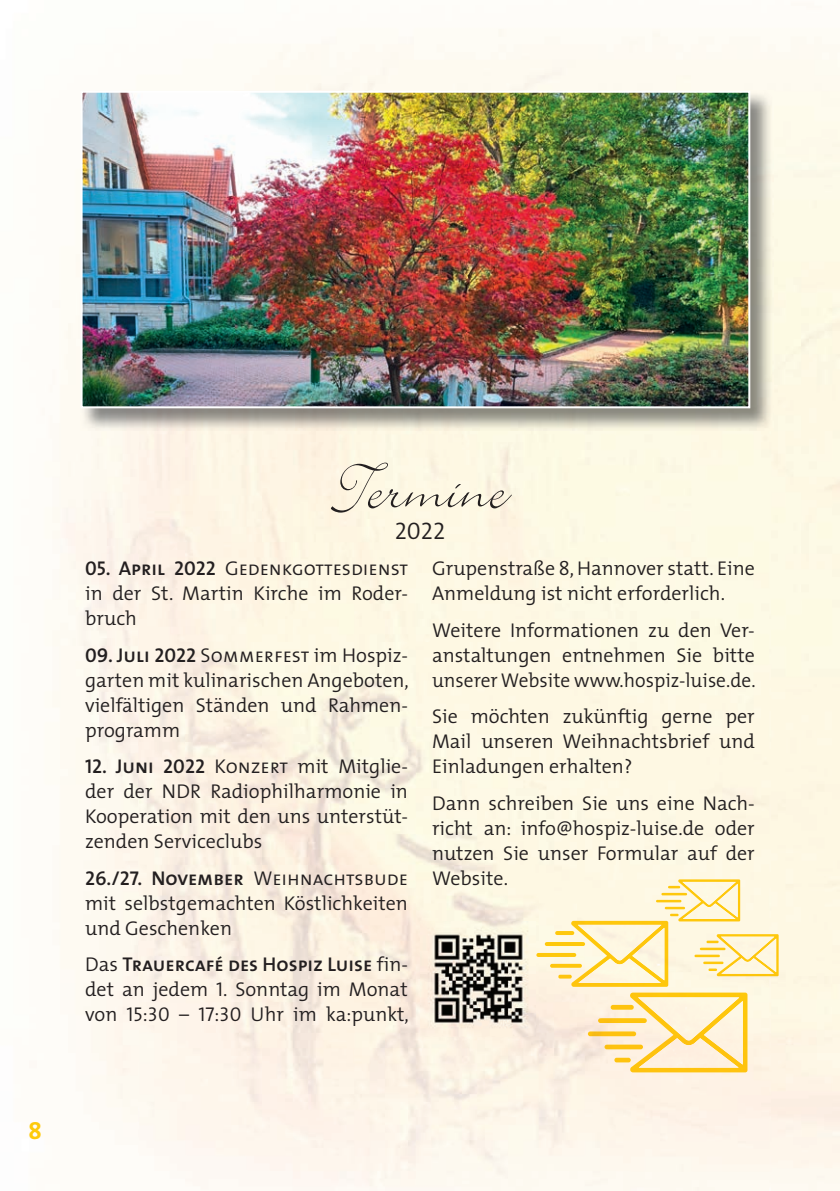
<style>
.page{position:relative;width:840px;height:1191px;background:#fff}
.page>*{position:absolute;margin:0;border:0;box-sizing:border-box;transform-origin:0 0}
.t1{font:72px "Bickley Script Std";color:#231f20}
.t2{font:24px "The Mix Semi Light Caps";color:#231f20}
.t3{font:700 24px "The Sans";color:#feca0a}
.t4{font:300 20px/25px "The Mix";color:#231f20;text-align:justify}
.t5{font:20px "The Mix Semi Bold Caps";color:#231f20}
.t6{font:20px "The Mix Semi Light Caps";color:#231f20}
.s1{font-family:"The Mix Semi Bold Caps"}
.s2{font-family:"The Mix Semi Light Caps"}
.s3{font-family:"The Mix";font-weight:300}
.s4{font-family:"The Mix Semi Light Caps";font-weight:400}
</style>
<div class="page">
<div style="left:770px;top:139px;width:69px;height:1052px;background:#fdf8e3"></div>
<img style="left:139px;top:431px;width:631px;height:760px">
<img style="left:716px;top:934px;width:62px;height:42px">
<img style="left:699px;top:947px;width:21px;height:3px">
<img style="left:694px;top:954px;width:25px;height:3px">
<img style="left:702px;top:961px;width:18px;height:3px">
<svg style="left:705px;top:940px;width:13px;height:3px"></svg>
<svg style="left:707px;top:968px;width:9px;height:3px"></svg>
<img style="left:720px;top:936px;width:53px;height:37px">
<img style="left:755px;top:938px;width:20px;height:34px">
<img style="left:677px;top:879px;width:62px;height:42px">
<img style="left:660px;top:893px;width:22px;height:2px">
<img style="left:655px;top:900px;width:26px;height:2px">
<img style="left:664px;top:906px;width:18px;height:3px">
<svg style="left:667px;top:886px;width:13px;height:2px"></svg>
<svg style="left:669px;top:913px;width:9px;height:3px"></svg>
<img style="left:682px;top:882px;width:53px;height:37px">
<img style="left:716px;top:884px;width:21px;height:33px">
<img style="left:570px;top:921px;width:98px;height:65px">
<img style="left:544px;top:942px;width:33px;height:4px">
<img style="left:536px;top:953px;width:40px;height:4px">
<img style="left:549px;top:963px;width:29px;height:4px">
<img style="left:554px;top:931px;width:20px;height:4px">
<img style="left:557px;top:974px;width:14px;height:4px">
<img style="left:577px;top:925px;width:84px;height:35px">
<img style="left:578px;top:958px;width:82px;height:25px">
<img style="left:632px;top:928px;width:32px;height:52px">
<img style="left:629px;top:992px;width:118px;height:80px">
<img style="left:597px;top:1018px;width:40px;height:5px">
<img style="left:587px;top:1031px;width:49px;height:5px">
<img style="left:604px;top:1044px;width:34px;height:5px">
<img style="left:610px;top:1004px;width:24px;height:5px">
<img style="left:613px;top:1057px;width:17px;height:5px">
<img style="left:637px;top:997px;width:101px;height:43px">
<img style="left:638px;top:1038px;width:100px;height:29px">
<img style="left:703px;top:1001px;width:39px;height:63px">
<img style="left:81px;top:91px;width:691px;height:340px">
<img style="left:84px;top:94px;width:662px;height:311px">
<div style="left:81px;top:91px;width:668px;height:317px;border:2px solid #fff"></div>
<img style="left:420px;top:921px;width:115px;height:115px">
<p class="t3" style="left:29px;top:1110px;width:15px">8</p>
<h1 class="t1" style="left:333px;top:453px;width:175px">Termine</h1>
<p class="t2" style="left:394px;top:511px;width:52px">2022</p>
<p class="t6" style="left:85px;top:552px;width:324px"><span class="s1">05. April 2022</span> Gedenkgottesdienst</p>
<p class="t4" style="left:85px;top:580px;width:324px">in der St. Martin Kirche im Roder&shy;bruch</p>
<p class="t5" style="left:85px;top:638px;width:324px">09. Juli 2022 <span class="s2">Sommerfest</span> <span class="s3">im Hospiz-</span></p>
<p class="t4" style="left:85px;top:667px;width:325px">garten mit kulinarischen Angeboten, vielfältigen Ständen und Rahmen&shy;programm</p>
<p class="t5" style="left:85px;top:749px;width:324px">12. Juni 2022 <span class="s2">Konzert</span> <span class="s3">mit Mitglie-</span></p>
<p class="t4" style="left:85px;top:778px;width:324px">der der NDR Radiophilharmonie in Kooperation mit den uns unterstüt&shy;zenden Serviceclubs</p>
<p class="t5" style="left:85px;top:861px;width:324px">26./27. November <span class="s2">Weihnachtsbude</span></p>
<p class="t4" style="left:85px;top:889px;width:324px">mit selbstgemachten Köstlichkeiten und Geschenken</p>
<p class="t5" style="left:85px;top:947px;width:324px"><span class="s3">Das</span> Trauercafé des Hospiz Luise <span class="s3">fin-</span></p>
<p class="t4" style="left:85px;top:976px;width:325px">det an jedem <span class="s4">1.</span> Sonntag im Monat von <span class="s4">15:30 – 17:30</span> Uhr im ka:punkt,</p>
<p class="t4" style="left:432px;top:555px;width:324px">Grupenstraße 8, Hannover statt. Eine<br>Anmeldung ist nicht erforderlich.</p>
<p class="t4" style="left:432px;top:617px;width:325px">Weitere Informationen zu den Ver&shy;anstaltungen entnehmen Sie bitte unserer Website www.hospiz-luise.de.</p>
<p class="t4" style="left:432px;top:703px;width:324px">Sie möchten zukünftig gerne per Mail unseren Weihnachtsbrief und Einladungen erhalten?</p>
<p class="t4" style="left:432px;top:789px;width:324px">Dann schreiben Sie uns eine Nach&shy;richt an: info@hospiz-luise.de oder nutzen Sie unser Formular auf der Website.</p>
</div>
